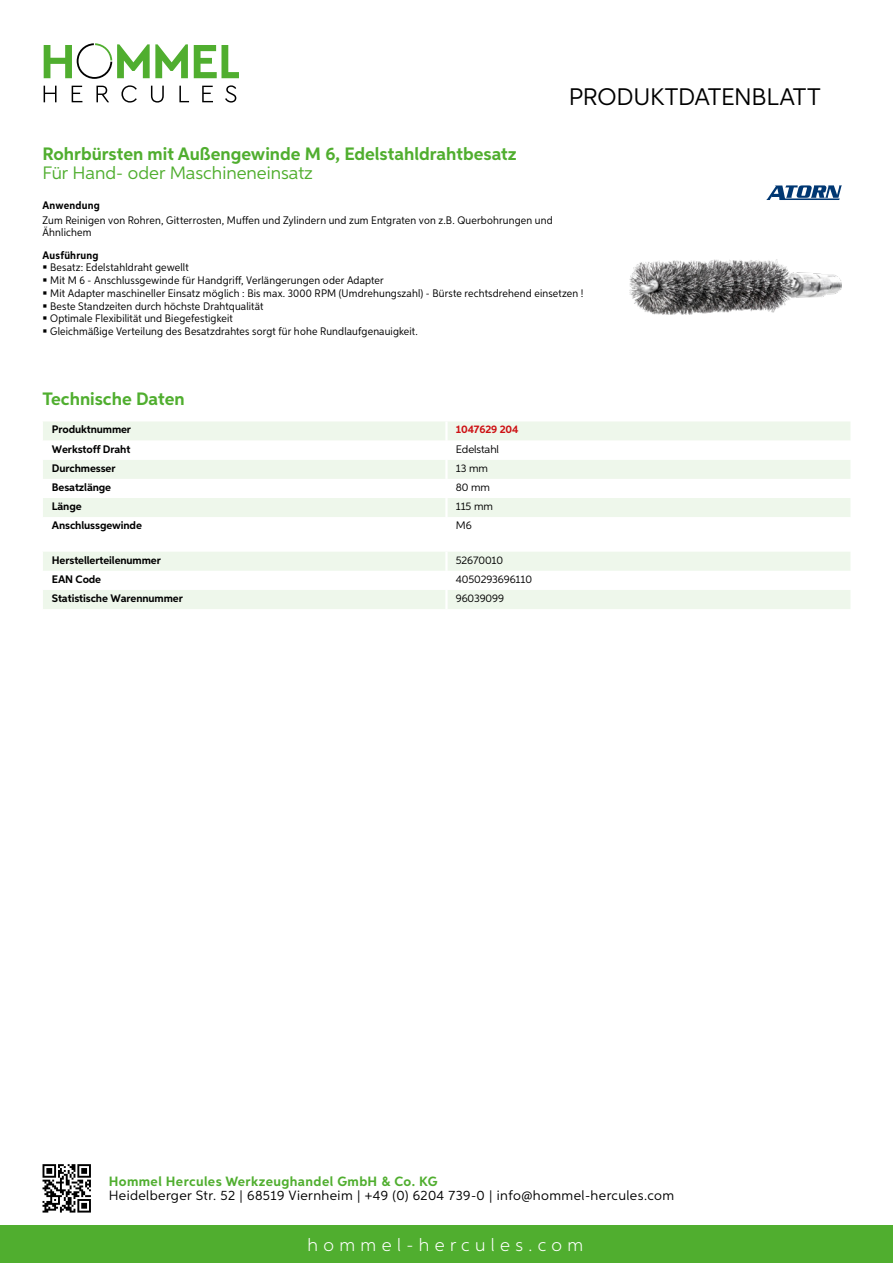
<style>
.page{position:relative;width:893px;height:1263px;background:#fff}
.page>*{position:absolute;margin:0;border:0;box-sizing:border-box;transform-origin:0 0}
.t1{font:24px "Aspira";letter-spacing:-.01em;color:#000}
.t2{font:700 18px "Aspira";color:#50ae2f}
.t3{font:18px "Aspira";color:#50ae2f}
.t4{font:300 18px "Aspira";letter-spacing:.3em;color:#fff}
.t5{font:13.5px "Aspira";letter-spacing:.03em;color:#000}
.t6{font:700 13.5px "Aspira";letter-spacing:.03em;color:#50ae2f}
.t7{font:10.95px/12.8px "Aspira Nar";letter-spacing:.015em;color:#000}
.t8{font:700 10.95px "Aspira";letter-spacing:-.01em;color:#000}
.t9{font:10.95px "Aspira";letter-spacing:-.01em;color:#000}
.t10{font:700 10.95px "Aspira Nar";letter-spacing:.02em;color:#000}
.t11{font:700 10.95px "Aspira";letter-spacing:-.01em;color:#cd1013}
</style>
<div class="page">
<div style="left:0;top:1226px;width:893px;height:37px;background:#50ae2f"></div>
<svg style="left:43px;top:1164px;width:48px;height:48px"></svg>
<svg style="left:194px;top:45px;width:45px;height:33px"></svg>
<svg style="left:44px;top:43px;width:144px;height:36px"></svg>
<svg style="left:44px;top:86px;width:13px;height:16px"></svg>
<svg style="left:72px;top:86px;width:10px;height:16px"></svg>
<svg style="left:96px;top:86px;width:13px;height:16px"></svg>
<svg style="left:121px;top:85px;width:16px;height:18px"></svg>
<svg style="left:151px;top:86px;width:13px;height:17px"></svg>
<svg style="left:179px;top:86px;width:10px;height:16px"></svg>
<svg style="left:202px;top:86px;width:11px;height:16px"></svg>
<svg style="left:225px;top:85px;width:11px;height:18px"></svg>
<div style="left:43px;top:421px;width:807px;height:19px;background:#eef7eb"></div>
<svg style="left:43px;top:460px;width:807px;height:57px;fill:#eef7eb"></svg>
<hr style="left:445px;top:421px;width:3px;height:20px;background:#fff">
<hr style="left:445px;top:460px;width:3px;height:19px;background:#fff">
<hr style="left:445px;top:479px;width:3px;height:19px;background:#fff">
<hr style="left:445px;top:498px;width:3px;height:19px;background:#fff">
<svg style="left:43px;top:552px;width:807px;height:57px"></svg>
<hr style="left:445px;top:590px;width:3px;height:19px;background:#fff">
<img style="left:629px;top:259px;width:213px;height:56px">
<svg style="left:766px;top:185px;width:76px;height:15px"></svg>
<h1 class="t1" style="left:569px;top:82px;width:253px">Produktdatenblatt</h1>
<h2 class="t2" style="left:43px;top:142px;width:476px">Rohrbürsten mit Außengewinde M 6, Edelstahldrahtbesatz</h2>
<h2 class="t3" style="left:43px;top:162px;width:272px">Für Hand- oder Maschineneinsatz</h2>
<p class="t10" style="left:43px;top:199px;width:59px">Anwendung</p>
<p class="t7" style="left:43px;top:214px;width:512px;line-height:12px">Zum Reinigen von Rohren, Gitterrosten, Muffen und Zylindern und zum Entgraten von z.B. Querbohrungen und<br>Ähnlichem</p>
<p class="t10" style="left:43px;top:248px;width:58px">Ausführung</p>
<p class="t7" style="left:50px;top:261px;width:535px">Besatz: Edelstahldraht gewellt<br>Mit M 6 - Anschlussgewinde für Handgriff, Verlängerungen oder Adapter<br>Mit Adapter maschineller Einsatz möglich : Bis max. 3000 RPM (Umdrehungszahl) - Bürste rechtsdrehend einsetzen !<br>Beste Standzeiten durch höchste Drahtqualität<br>Optimale Flexibilität und Biegefestigkeit<br>Gleichmäßige Verteilung des Besatzdrahtes sorgt für hohe Rundlaufgenauigkeit.</p>
<h2 class="t2" style="left:43px;top:387px;width:144px">Technische Daten</h2>
<p class="t8" style="left:52px;top:423px;width:81px">Produktnummer</p>
<p class="t11" style="left:456px;top:423px;width:64px">1047629 204</p>
<p class="t8" style="left:52px;top:442px;width:80px">Werkstoff Draht</p>
<p class="t9" style="left:456px;top:442px;width:45px">Edelstahl</p>
<p class="t8" style="left:52px;top:461px;width:65px">Durchmesser</p>
<p class="t9" style="left:456px;top:461px;width:34px">13 mm</p>
<p class="t8" style="left:52px;top:480px;width:61px">Besatzlänge</p>
<p class="t9" style="left:456px;top:480px;width:36px">80 mm</p>
<p class="t8" style="left:52px;top:499px;width:31px">Länge</p>
<p class="t9" style="left:456px;top:499px;width:39px">115 mm</p>
<p class="t8" style="left:52px;top:519px;width:92px">Anschlussgewinde</p>
<p class="t9" style="left:456px;top:519px;width:17px">M6</p>
<p class="t8" style="left:52px;top:553px;width:111px">Herstellerteilenummer</p>
<p class="t9" style="left:456px;top:553px;width:49px">52670010</p>
<p class="t8" style="left:52px;top:572px;width:51px">EAN Code</p>
<p class="t9" style="left:456px;top:572px;width:78px">4050293696110</p>
<p class="t8" style="left:52px;top:591px;width:132px">Statistische Warennummer</p>
<p class="t9" style="left:456px;top:591px;width:50px">96039099</p>
<p class="t6" style="left:109px;top:1172px;width:330px">Hommel Hercules Werkzeughandel GmbH &amp; Co. KG</p>
<p class="t5" style="left:109px;top:1187px;width:567px">Heidelberger Str. 52 | 68519 Viernheim | +49 (0) 6204 739-0 | info@hommel-hercules.com</p>
<h2 class="t4" style="left:307px;top:1234px;width:277px">hommel-hercules.com</h2>
</div>
